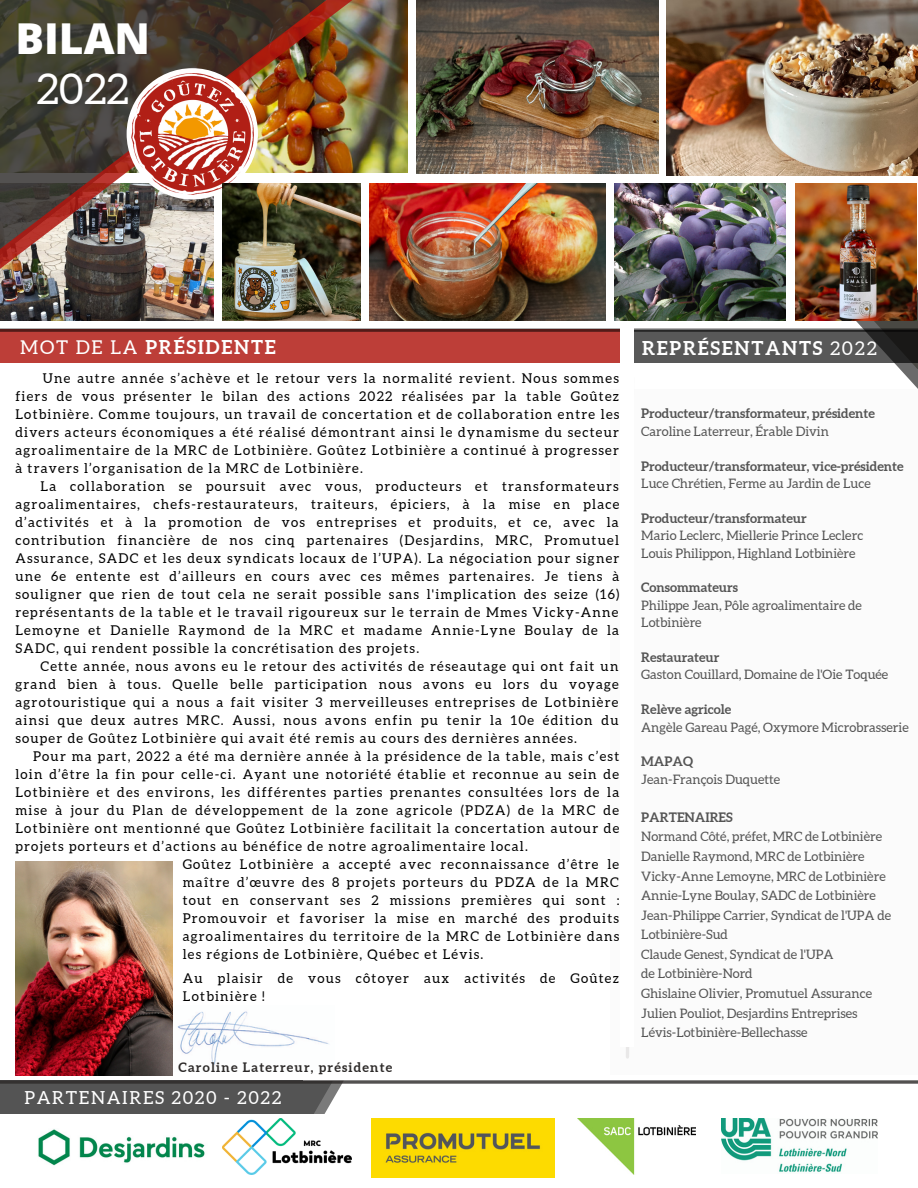
<style>
.page{position:relative;width:918px;height:1188px;background:#fff}
.page>*{position:absolute;margin:0;border:0;box-sizing:border-box;transform-origin:0 0}
.t1{font:800 42.6px "Open Sans";color:#fff}
.t2{font:42.6px "Aleo";color:#fff}
.t3{font:700 19.05px "Aleo";letter-spacing:.09em;color:#fff}
.t4{font:18px "Aleo";letter-spacing:.09em;color:#fff}
.t5{font:13.5px/18px "Aleo";letter-spacing:.09em;color:#000;text-align:justify}
.t6{font:13.05px/17.4px "Aleo";color:#545454}
.t7{font:700 13.05px "Aleo";color:#545454}
.t8{font:700 13.05px "Aleo";letter-spacing:.09em;color:#2d2a29}
.s1{font-weight:400}
</style>
<div class="page">
<div style="left:610px;top:389px;width:308px;height:686px;background:#fbfbfb"></div>
<svg style="left:844px;top:289px;width:74px;height:100px"></svg>
<img style="left:0;top:309px;width:214px;height:11px">
<img style="left:615px;top:183px;width:171px;height:137px">
<img style="left:369px;top:183px;width:237px;height:137px">
<img style="left:0;top:0;width:435px;height:309px">
<img style="left:0;top:0;width:396px;height:288px">
<div style="left:127px;top:68px;width:131px;height:132px;background:#fff;border-radius:50%"></div>
<img style="left:132px;top:73px;width:121px;height:122px">
<div style="left:0;top:329px;width:621px;height:34px;background:#bd3e38"></div>
<svg style="left:634px;top:332px;width:284px;height:31px;background:#505050"></svg>
<svg style="left:0;top:328px;width:918px;height:4px;background:#664745"></svg>
<img style="left:721px;top:1119px;width:156px;height:53px">
<div style="left:0;top:1081px;width:303px;height:43px;background:#545454"></div>
<svg style="left:303px;top:1084px;width:39px;height:30px"></svg>
<div style="left:0;top:1114px;width:333px;height:24px;background:#fff"></div>
<img style="left:38px;top:1129px;width:167px;height:37px">
<svg style="left:626px;top:1047px;width:3px;height:12px"></svg>
<svg style="left:0;top:1080px;width:918px;height:4px;background:#5a5858"></svg>
<img style="left:177px;top:1011px;width:152px;height:54px">
<div style="left:621px;top:327px;width:13px;height:719px;background:#fff"></div>
<img style="left:223px;top:1119px;width:128px;height:56px">
<img style="left:15px;top:862px;width:158px;height:214px">
<img style="left:578px;top:1119px;width:117px;height:56px">
<img style="left:667px;top:0;width:251px;height:176px">
<img style="left:416px;top:0;width:242px;height:174px">
<img style="left:371px;top:1119px;width:183px;height:58px">
<img style="left:795px;top:183px;width:122px;height:137px">
<img style="left:223px;top:183px;width:137px;height:137px">
<p class="t1" style="left:15px;top:9px;width:136px">BILAN</p>
<p class="t2" style="left:36px;top:65px;width:94px">2022</p>
<p class="t3" style="left:20px;top:336px;width:257px"><span class="s1">MOT DE LA</span> PRÉSIDENTE</p>
<p class="t3" style="left:642px;top:337px;width:236px">REPRÉSENTANTS <span class="s1">2022</span></p>
<p class="t5" style="left:15px;top:369px;width:606px;text-indent:27px">Une autre année s’achève et le retour vers la normalité revient. Nous sommes fiers de vous présenter le bilan des actions 2022 réalisées par la table Goûtez Lotbinière. Comme toujours, un travail de concertation et de collaboration entre les divers acteurs économiques a été réalisé démontrant ainsi le dynamisme du secteur agroalimentaire de la MRC de Lotbinière. Goûtez Lotbinière a continué à progresser à travers l’organisation de la MRC de Lotbinière.</p>
<p class="t5" style="left:15px;top:477px;width:606px;text-indent:25px">La collaboration se poursuit avec vous, producteurs et transformateurs agroalimentaires, chefs-restaurateurs, traiteurs, épiciers, à la mise en place d’activités et à la promotion de vos entreprises et produits, et ce, avec la contribution financière de nos cinq partenaires (Desjardins, MRC, Promutuel Assurance, SADC et les deux syndicats locaux de l’UPA). La négociation pour signer une 6e entente est d’ailleurs en cours avec ces mêmes partenaires. Je tiens à souligner que rien de tout cela ne serait possible sans l'implication des seize (16) représentants de la table et le travail rigoureux sur le terrain de Mmes Vicky-Anne Lemoyne et Danielle Raymond de la MRC et madame Annie-Lyne Boulay de la SADC, qui rendent possible la concrétisation des projets.</p>
<p class="t5" style="left:15px;top:657px;width:605px;text-indent:25px">Cette année, nous avons eu le retour des activités de réseautage qui ont fait un grand bien à tous. Quelle belle participation nous avons eu lors du voyage agrotouristique qui a nous a fait visiter 3 merveilleuses entreprises de Lotbinière ainsi que deux autres MRC. Aussi, nous avons enfin pu tenir la 10e édition du souper de Goûtez Lotbinière qui avait été remis au cours des dernières années.</p>
<p class="t5" style="left:15px;top:747px;width:606px;text-indent:18px">Pour ma part, 2022 a été ma dernière année à la présidence de la table, mais c’est loin d’être la fin pour celle-ci. Ayant une notoriété établie et reconnue au sein de Lotbinière et des environs, les différentes parties prenantes consultées lors de la mise à jour du Plan de développement de la zone agricole (PDZA) de la MRC de Lotbinière ont mentionné que Goûtez Lotbinière facilitait la concertation autour de projets porteurs et d’actions au bénéfice de notre agroalimentaire local.</p>
<p class="t5" style="left:183px;top:855px;width:438px">Goûtez Lotbinière a accepté avec reconnaissance d’être le maître d’œuvre des 8 projets porteurs du PDZA de la MRC tout en conservant ses 2 missions premières qui sont :<br>Promouvoir et favoriser la mise en marché des produits agroalimentaires du territoire de la MRC de Lotbinière dans les régions de Lotbinière, Québec et Lévis.</p>
<p class="t5" style="left:183px;top:969px;width:438px">Au plaisir de vous côtoyer aux activités de Goûtez<br>Lotbinière !</p>
<p class="t8" style="left:179px;top:1059px;width:215px">Caroline Laterreur, présidente</p>
<p class="t4" style="left:24px;top:1088px;width:258px">PARTENAIRES 2020 - 2022</p>
<p class="t7" style="left:641px;top:406px;width:235px">Producteur/transformateur, présidente</p>
<p class="t6" style="left:641px;top:422px;width:189px">Caroline Laterreur, Érable Divin</p>
<p class="t7" style="left:641px;top:458px;width:264px">Producteur/transformateur, vice-présidente</p>
<p class="t6" style="left:641px;top:475px;width:231px">Luce Chrétien, Ferme au Jardin de Luce</p>
<p class="t7" style="left:641px;top:511px;width:167px">Producteur/transformateur</p>
<p class="t6" style="left:641px;top:527px;width:224px">Mario Leclerc, Miellerie Prince Leclerc</p>
<p class="t6" style="left:641px;top:544px;width:216px">Louis Philippon, Highland Lotbinière</p>
<p class="t7" style="left:641px;top:580px;width:98px">Consommateurs</p>
<p class="t6" style="left:641px;top:596px;width:222px">Philippe Jean, Pôle agroalimentaire de<br>Lotbinière</p>
<p class="t7" style="left:641px;top:650px;width:80px">Restaurateur</p>
<p class="t6" style="left:641px;top:666px;width:249px">Gaston Couillard, Domaine de l'Oie Toquée</p>
<p class="t7" style="left:641px;top:702px;width:92px">Relève agricole</p>
<p class="t6" style="left:641px;top:718px;width:269px">Angèle Gareau Pagé, Oxymore Microbrasserie</p>
<p class="t7" style="left:641px;top:754px;width:54px">MAPAQ</p>
<p class="t6" style="left:641px;top:770px;width:141px">Jean-François Duquette</p>
<p class="t7" style="left:641px;top:810px;width:93px">PARTENAIRES</p>
<p class="t6" style="left:641px;top:828px;width:242px">Normand Côté, préfet, MRC de Lotbinière</p>
<p class="t6" style="left:641px;top:848px;width:225px">Danielle Raymond, MRC de Lotbinière</p>
<p class="t6" style="left:641px;top:867px;width:246px">Vicky-Anne Lemoyne, MRC de Lotbinière</p>
<p class="t6" style="left:641px;top:887px;width:236px">Annie-Lyne Boulay, SADC de Lotbinière</p>
<p class="t6" style="left:641px;top:905px;width:251px;line-height:19.5px">Jean-Philippe Carrier, Syndicat de l'UPA de<br>Lotbinière-Sud</p>
<p class="t6" style="left:641px;top:945px;width:194px">Claude Genest, Syndicat de l'UPA</p>
<p class="t6" style="left:641px;top:965px;width:113px">de Lotbinière-Nord</p>
<p class="t6" style="left:641px;top:985px;width:232px">Ghislaine Olivier, Promutuel Assurance</p>
<p class="t6" style="left:641px;top:1004px;width:218px">Julien Pouliot, Desjardins Entreprises</p>
<p class="t6" style="left:641px;top:1024px;width:168px">Lévis-Lotbinière-Bellechasse</p>
</div>
